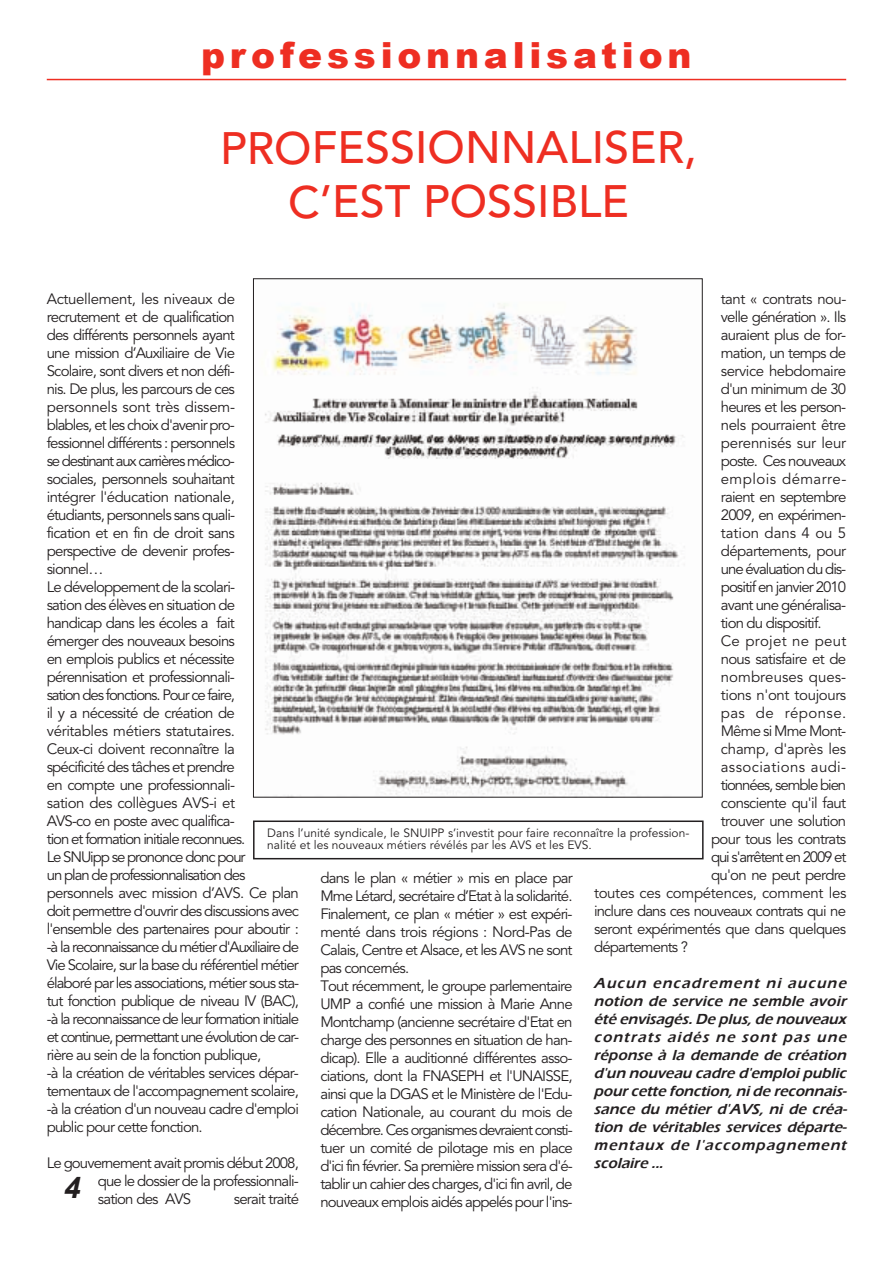
<style>
.page{position:relative;width:893px;height:1263px;background:#fff}
.page>*{position:absolute;margin:0;border:0;box-sizing:border-box;transform-origin:0 0}
.t1{font:500 45px/54px "Avenir";color:#ee2e22;text-align:center}
.t2{font:900 36px "Arial";letter-spacing:.135em;color:#ee2e22}
.t3{font:italic 700 30px "Arial";color:#231f20}
.t4{font:15px/18px "Avenir";letter-spacing:-.055em;color:#231f20}
.t5{font:italic 600 15px/18px "Eras ITC";color:#231f20;text-align:justify}
.t6{font:15px "Avenir";letter-spacing:-.03em;color:#231f20}
.t7{font:15px "Avenir";letter-spacing:-.02em;color:#231f20}
.t8{font:15px "Avenir";letter-spacing:.03em;color:#231f20}
.t9{font:15px "Avenir";letter-spacing:-.08em;color:#231f20}
.t10{font:15px "Avenir";letter-spacing:-.075em;color:#231f20}
.t11{font:15px "Avenir";letter-spacing:-.025em;color:#231f20}
.t12{font:15px "Avenir";letter-spacing:-.035em;color:#231f20}
.t13{font:15px "Avenir";letter-spacing:-.01em;color:#231f20}
.t14{font:15px "Avenir";letter-spacing:.025em;color:#231f20}
.t15{font:15px "Avenir";letter-spacing:-.015em;color:#231f20}
.t16{font:15px "Avenir";letter-spacing:.005em;color:#231f20}
.t17{font:15px "Avenir";color:#231f20}
.t18{font:15px "Avenir";letter-spacing:.015em;color:#231f20}
.t19{font:12px/12.6px "Avenir";color:#231f20}
</style>
<div class="page">
<hr style="left:47px;top:79px;width:799px;height:1px;background:#ee2e22">
<img style="left:265px;top:303px;width:420px;height:493px">
<div style="left:253px;top:820px;width:451px;height:39px;border:2px solid #231f20"></div>
<h2 class="t2" style="left:201px;top:29px;width:492px">professionnalisation</h2>
<h1 class="t1" style="left:220px;top:124px;width:478px">PROFESSIONNALISER,<br>C’EST POSSIBLE</h1>
<p class="t4" style="left:47px;top:291px;width:254px">Actuellement, les niveaux de recrutement et de qualification<br>des différents personnels ayant<br>une mission d’Auxiliaire de Vie<br>Scolaire, sont divers et non défi-<br>nis. De plus, les parcours de ces personnels sont très dissem-<br>blables, et les choix d'avenir pro-<br>fessionnel différents : personnels<br>se destinant aux carrières médico-<br>sociales, personnels souhaitant<br>intégrer l'éducation nationale,<br>étudiants, personnels sans quali-<br>fication et en fin de droit sans perspective de devenir profes-<br>sionnel…<br>Le développement de la scolari-<br>sation des élèves en situation de<br>handicap dans les écoles a fait<br>émerger des nouveaux besoins<br>en emplois publics et nécessite pérennisation et professionnali-<br>sation des fonctions. Pour ce faire,<br>il y a nécessité de création de véritables métiers statutaires.<br>Ceux-ci doivent reconnaître la<br>spécificité des tâches et prendre<br>en compte une professionnali-<br>sation des collègues AVS-i et<br>AVS-co en poste avec qualifica-<br>tion et formation initiale reconnues.<br>Le SNUipp se prononce donc pour<br>un plan de professionnalisation des personnels avec mission d’AVS. Ce plan doit permettre d'ouvrir des discussions avec l'ensemble des partenaires pour aboutir : -à la reconnaissance du métier d'Auxiliaire de Vie Scolaire, sur la base du référentiel métier élaboré par les associations, métier sous sta&shy;tut fonction publique de niveau IV (BAC), -à la reconnaissance de leur formation initiale et continue, permettant une évolution de car&shy;rière au sein de la fonction publique,<br>-à la création de véritables services dépar&shy;tementaux de l'accompagnement scolaire, -à la création d'un nouveau cadre d'emploi public pour cette fonction.</p>
<p class="t4" style="left:98px;top:1155px;width:203px;text-align:justify;text-indent:-51px">Le gouvernement avait promis début 2008, que le dossier de la professionnali&shy;sation des AVS</p>
<p class="t12" style="left:721px;top:292px;width:127px">tant « contrats nou-</p>
<p class="t4" style="left:721px;top:309px;width:127px">velle génération ». Ils</p>
<p class="t4" style="left:721px;top:327px;width:127px">auraient plus de for-</p>
<p class="t4" style="left:721px;top:345px;width:127px">mation, un temps de</p>
<p class="t6" style="left:721px;top:364px;width:127px">service hebdomaire</p>
<p class="t4" style="left:721px;top:381px;width:127px">d'un minimum de 30</p>
<p class="t4" style="left:721px;top:399px;width:127px">heures et les person-</p>
<p class="t6" style="left:721px;top:418px;width:127px">nels pourraient être</p>
<p class="t13" style="left:721px;top:436px;width:127px">perennisés sur leur</p>
<p class="t4" style="left:721px;top:453px;width:127px">poste. Ces nouveaux</p>
<p class="t8" style="left:721px;top:472px;width:127px">emplois démarre-</p>
<p class="t4" style="left:721px;top:489px;width:127px">raient en septembre</p>
<p class="t4" style="left:721px;top:507px;width:127px">2009, en expérimen-</p>
<p class="t17" style="left:721px;top:526px;width:127px">tation dans 4 ou 5</p>
<p class="t4" style="left:721px;top:543px;width:127px">départements, pour</p>
<p class="t4" style="left:721px;top:561px;width:127px">une évaluation du dis-</p>
<p class="t4" style="left:721px;top:579px;width:127px">positif en janvier 2010</p>
<p class="t4" style="left:721px;top:597px;width:127px">avant une généralisa-</p>
<p class="t4" style="left:721px;top:615px;width:102px">tion du dispositif.</p>
<p class="t18" style="left:721px;top:634px;width:127px">Ce projet ne peut</p>
<p class="t4" style="left:721px;top:651px;width:127px">nous satisfaire et de</p>
<p class="t16" style="left:721px;top:670px;width:127px">nombreuses ques-</p>
<p class="t11" style="left:721px;top:688px;width:127px">tions n'ont toujours</p>
<p class="t8" style="left:721px;top:706px;width:127px">pas de réponse.</p>
<p class="t4" style="left:721px;top:723px;width:127px">Même si Mme Mont-</p>
<p class="t15" style="left:721px;top:742px;width:127px">champ, d'après les</p>
<p class="t14" style="left:721px;top:760px;width:127px">associations audi-</p>
<p class="t10" style="left:721px;top:778px;width:127px">tionnées, semble bien</p>
<p class="t4" style="left:721px;top:795px;width:127px">consciente qu'il faut</p>
<p class="t4" style="left:721px;top:813px;width:127px">trouver une solution</p>
<p class="t4" style="left:711px;top:831px;width:137px">pour tous les contrats</p>
<p class="t9" style="left:711px;top:850px;width:137px">qui s'arrêtent en 2009 et</p>
<p class="t4" style="left:711px;top:867px;width:137px">qu'on ne peut perdre</p>
<p class="t7" style="left:594px;top:886px;width:254px">toutes ces compétences, comment les</p>
<p class="t4" style="left:594px;top:903px;width:254px">inclure dans ces nouveaux contrats qui ne</p>
<p class="t4" style="left:594px;top:921px;width:254px">seront expérimentés que dans quelques</p>
<p class="t4" style="left:594px;top:939px;width:96px">départements ?</p>
<p class="t5" style="left:594px;top:974px;width:257px">Aucun encadrement ni aucune notion de service ne semble avoir été envisagés.De plus,de nouveaux contrats aidés ne sont pas une réponse à la demande de création d'un nouveau cadre d'emploipublic pour cette fonction,nide reconnais&shy;sance du métier d'AVS, ni de créa&shy;tion de véritables services départe&shy;mentaux de l'accompagnement scolaire ...</p>
<p class="t19" style="left:267px;top:827px;width:424px">Dans l’unité syndicale, le SNUIPP s’investit pour faire reconnaître la profession&shy;nalité et les nouveaux métiers révélés par les AVS et les EVS.</p>
<p class="t4" style="left:320px;top:870px;width:254px">dans le plan « métier » mis en place par Mme Létard, secrétaire d’Etat à la solidarité.<br>Finalement, ce plan « métier » est expéri&shy;menté dans trois régions : Nord-Pas de Calais, Centre et Alsace, et les AVS ne sont pas concernés.<br>Tout récemment, le groupe parlementaire UMP a confié une mission à Marie Anne Montchamp (ancienne secrétaire d'Etat en charge des personnes en situation de han&shy;dicap). Elle a auditionné différentes asso&shy;ciations, dont la FNASEPH et l'UNAISSE, ainsi que la DGAS et le Ministère de l'Edu&shy;cation Nationale, au courant du mois de décembre. Ces organismes devraient consti&shy;tuer un comité de pilotage mis en place d'ici fin février. Sa première mission sera d'é&shy;tablir un cahier des charges, d'ici fin avril, de nouveaux emplois aidés appelés pour l'ins-</p>
<h3 class="t3" style="left:64px;top:1171px;width:18px">4</h3>
<p class="t4" style="left:234px;top:1191px;width:67px">serait traité</p>
</div>
